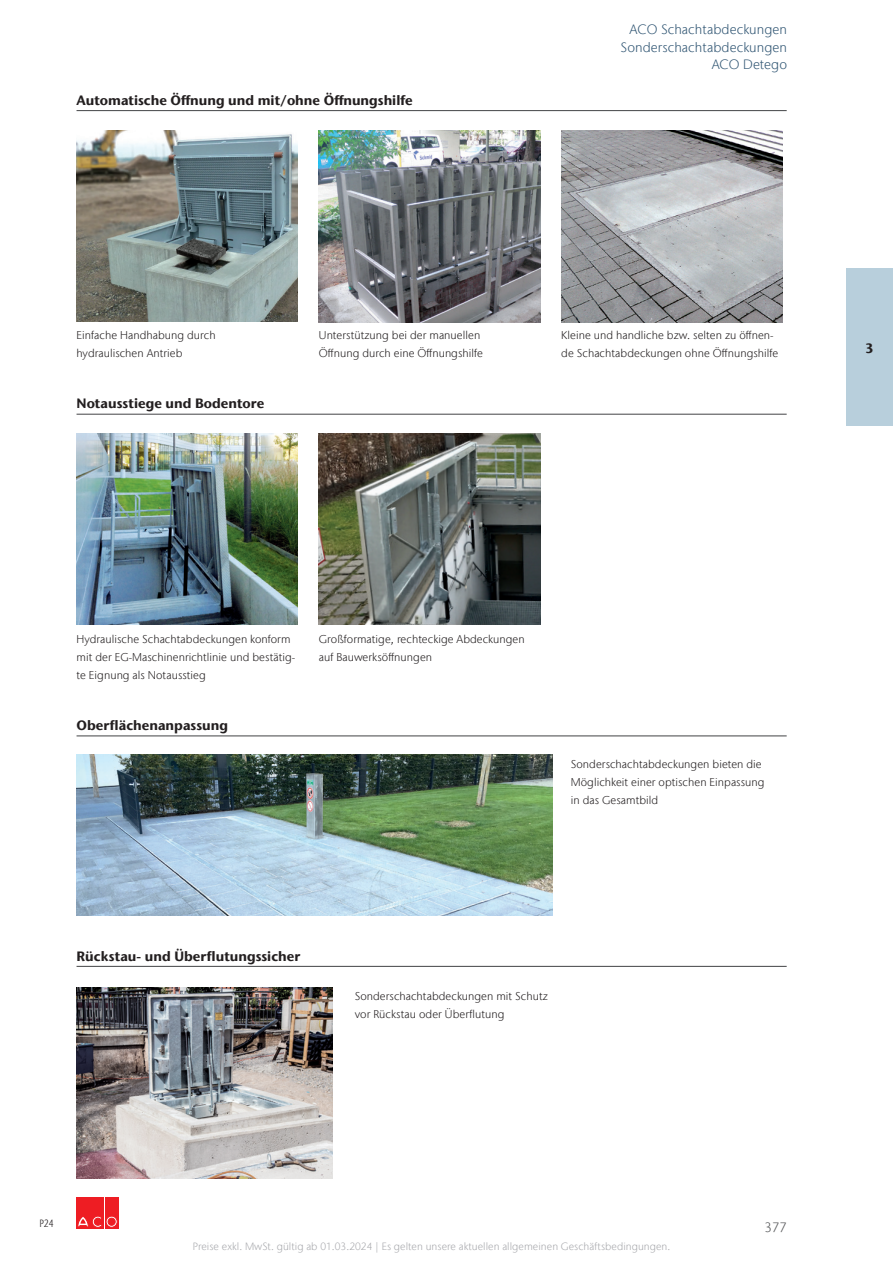
<style>
.page{position:relative;width:893px;height:1263px;background:#fff}
.page>*{position:absolute;margin:0;border:0;box-sizing:border-box;transform-origin:0 0}
.t1{font:700 13.5px "Stone Sans IIITC Com";color:#231f20}
.t2{font:300 13.5px/17.9px "Stone Sans IIITC Com";letter-spacing:.005em;color:#335875;text-align:right}
.t3{font:300 13.5px "Stone Sans IIITC Com";color:#57585a}
.t4{font:300 11.25px/17.9px "Stone Sans IIITC Com";letter-spacing:.005em;color:#231f20}
.t5{font:300 10.5px "Stone Sans IIITC Com";letter-spacing:.005em;color:#a8a9ad}
.t6{font:300 condensed 10.5px "Stone Sans IIITC Com";color:#231f20}
</style>
<div class="page">
<div style="left:77px;top:1197px;width:13px;height:31px;background:#ee1d23"></div>
<div style="left:91px;top:1197px;width:13px;height:31px;background:#ee1d23"></div>
<svg style="left:78px;top:1216px;width:24px;height:11px"></svg>
<div style="left:105px;top:1197px;width:13px;height:31px;background:#ee1d23"></div>
<div style="left:106px;top:1216px;width:11px;height:11px;border:1px solid #ee1d23;border-radius:50%"></div>
<div style="left:108px;top:1218px;width:7px;height:7px;border:1px solid #ee1d23;border-radius:50%"></div>
<div style="left:846px;top:268px;width:47px;height:157px;background:#b8cfdc"></div>
<img style="left:77px;top:130px;width:221px;height:191px">
<img style="left:319px;top:131px;width:221px;height:191px">
<img style="left:561px;top:131px;width:221px;height:191px">
<img style="left:77px;top:433px;width:221px;height:192px">
<img style="left:319px;top:433px;width:221px;height:192px">
<img style="left:77px;top:754px;width:476px;height:161px">
<img style="left:77px;top:987px;width:255px;height:192px">
<hr style="left:77px;top:110px;width:710px;height:1px;background:#57585a">
<hr style="left:77px;top:414px;width:710px;height:1px;background:#57585a">
<hr style="left:77px;top:735px;width:710px;height:1px;background:#57585a">
<hr style="left:77px;top:966px;width:710px;height:1px;background:#57585a">
<p class="t1" style="left:77px;top:91px;width:338px">Automatische Öffnung und mit/ohne Öffnungshilfe</p>
<p class="t2" style="left:621px;top:20px;width:168px">ACO Schachtabdeckungen<br>Sonderschachtabdeckungen<br>ACO Detego</p>
<p class="t4" style="left:77px;top:326px;width:141px">Einfache Handhabung durch hydraulischen Antrieb</p>
<p class="t4" style="left:319px;top:326px;width:165px">Unterstützung bei der manuellen<br>Öffnung durch eine Öffnungshilfe</p>
<p class="t4" style="left:561px;top:326px;width:218px">Kleine und handliche bzw. selten zu öffnen&shy;de Schachtabdeckungen ohne Öffnungshilfe</p>
<p class="t1" style="left:77px;top:395px;width:189px">Notausstiege und Bodentore</p>
<p class="t1" style="left:865px;top:340px;width:10px">3</p>
<p class="t4" style="left:77px;top:630px;width:220px">Hydraulische Schachtabdeckungen konform mit der EG-Maschinenrichtlinie und bestätig&shy;te Eignung als Notausstieg</p>
<p class="t4" style="left:319px;top:630px;width:207px">Großformatige, rechteckige Abdeckungen auf Bauwerksöffnungen</p>
<p class="t1" style="left:77px;top:717px;width:153px">Oberflächenanpassung</p>
<p class="t4" style="left:571px;top:755px;width:195px">Sonderschachtabdeckungen bieten die<br>Möglichkeit einer optischen Einpassung in das Gesamtbild</p>
<p class="t1" style="left:77px;top:947px;width:225px">Rückstau- und Überflutungssicher</p>
<p class="t4" style="left:355px;top:987px;width:195px">Sonderschachtabdeckungen mit Schutz vor Rückstau oder Überflutung</p>
<p class="t6" style="left:39px;top:1217px;width:16px">P24</p>
<p class="t3" style="left:764px;top:1219px;width:24px">377</p>
<p class="t5" style="left:193px;top:1240px;width:479px">Preise exkl. MwSt. gültig ab 01.03.2024 | Es gelten unsere aktuellen allgemeinen Geschäftsbedingungen.</p>
</div>
